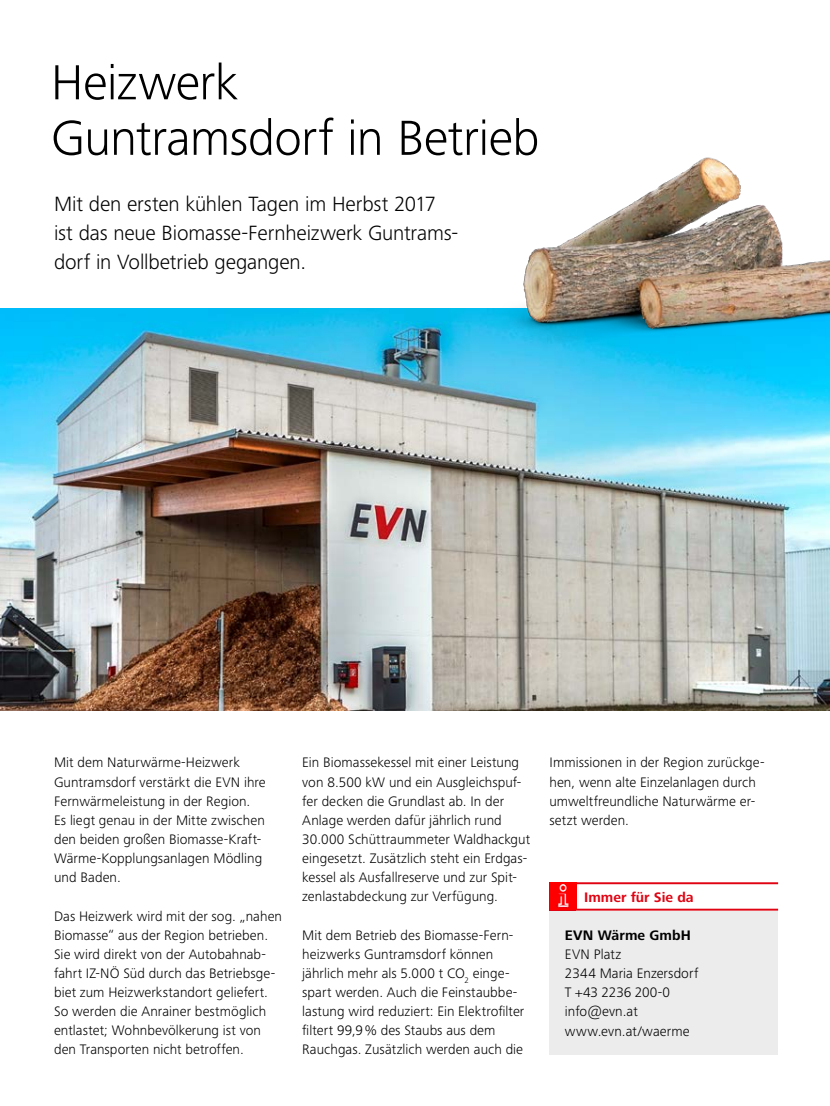
<style>
.page{position:relative;width:830px;height:1106px;background:#fff}
.page>*{position:absolute;margin:0;border:0;box-sizing:border-box;transform-origin:0 0}
.t1{font:300 51px/55.5px "Frutiger Next LTW1 G";letter-spacing:-.01em;color:#000}
.t2{font:300 21.3px/28.7px "Frutiger Next LTW1 G";letter-spacing:-.005em;color:#000}
.t3{font:300 14.25px/19px "Frutiger Next LTW1 G";letter-spacing:.005em;color:#000}
.t4{font:700 14.25px "Frutiger Next LTW1 G";color:#e00413}
.t5{font:700 14.25px "Frutiger Next LTW1 G";letter-spacing:.005em;color:#000}
</style>
<div class="page">
<img style="left:0;top:308px;width:829px;height:402px">
<div style="left:549px;top:910px;width:228px;height:144px;background:#ececec"></div>
<hr style="left:549px;top:908px;width:228px;height:2px;background:#e00413">
<hr style="left:549px;top:882px;width:228px;height:2px;background:#e00413">
<svg style="left:549px;top:882px;width:27px;height:28px"></svg>
<img style="left:550px;top:883px;width:26px;height:26px">
<img style="left:451px;top:157px;width:378px;height:216px">
<h1 class="t1" style="left:51px;top:55px;width:490px">Heizwerk<br>Guntramsdorf in Betrieb</h1>
<h2 class="t2" style="left:54px;top:190px;width:405px">Mit den ersten kühlen Tagen im Herbst 2017 ist das neue Biomasse-Fernheizwerk Guntrams&shy;dorf in Vollbetrieb gegangen.</h2>
<p class="t3" style="left:54px;top:753px;width:213px">Mit dem Naturwärme-Heizwerk<br>Guntramsdorf verstärkt die EVN ihre<br>Fernwärmeleistung in der Region.<br>Es liegt genau in der Mitte zwischen den beiden großen Biomasse-Kraft-<br>Wärme-Kopplungsanlagen Mödling und Baden.</p>
<p class="t3" style="left:54px;top:906px;width:229px">Das Heizwerk wird mit der sog. „nahen Biomasse“ aus der Region betrieben.<br>Sie wird direkt von der Autobahnab&shy;fahrt IZ-NÖ Süd durch das Betriebsge&shy;biet zum Heizwerkstandort geliefert.<br>So werden die Anrainer bestmöglich entlastet; Wohnbevölkerung ist von den Transporten nicht betroffen.</p>
<p class="t3" style="left:302px;top:753px;width:229px">Ein Biomassekessel mit einer Leistung von 8.500 kW und ein Ausgleichspuf&shy;fer decken die Grundlast ab. In der Anlage werden dafür jährlich rund 30.000 Schüttraummeter Waldhackgut eingesetzt. Zusätzlich steht ein Erdgas&shy;kessel als Ausfallreserve und zur Spit&shy;zenlastabdeckung zur Verfügung.</p>
<p class="t3" style="left:302px;top:925px;width:223px">Mit dem Betrieb des Biomasse-Fern&shy;heizwerks Guntramsdorf können jährlich mehr als 5.000 t CO<sub>2</sub> einge&shy;spart werden. Auch die Feinstaubbe&shy;lastung wird reduziert: Ein Elektrofilter filtert 99,9% des Staubs aus dem Rauchgas. Zusätzlich werden auch die</p>
<p class="t3" style="left:549px;top:753px;width:216px">Immissionen in der Region zurückge&shy;hen, wenn alte Einzelanlagen durch umweltfreundliche Naturwärme er&shy;setzt werden.</p>
<p class="t4" style="left:584px;top:888px;width:111px">Immer für Sie da</p>
<p class="t5" style="left:564px;top:927px;width:127px">EVN Wärme GmbH</p>
<p class="t3" style="left:564px;top:944px;width:135px">EVN Platz<br>2344 Maria Enzersdorf<br>T +43 2236 200-0 info@evn.at www.evn.at/waerme</p>
</div>
